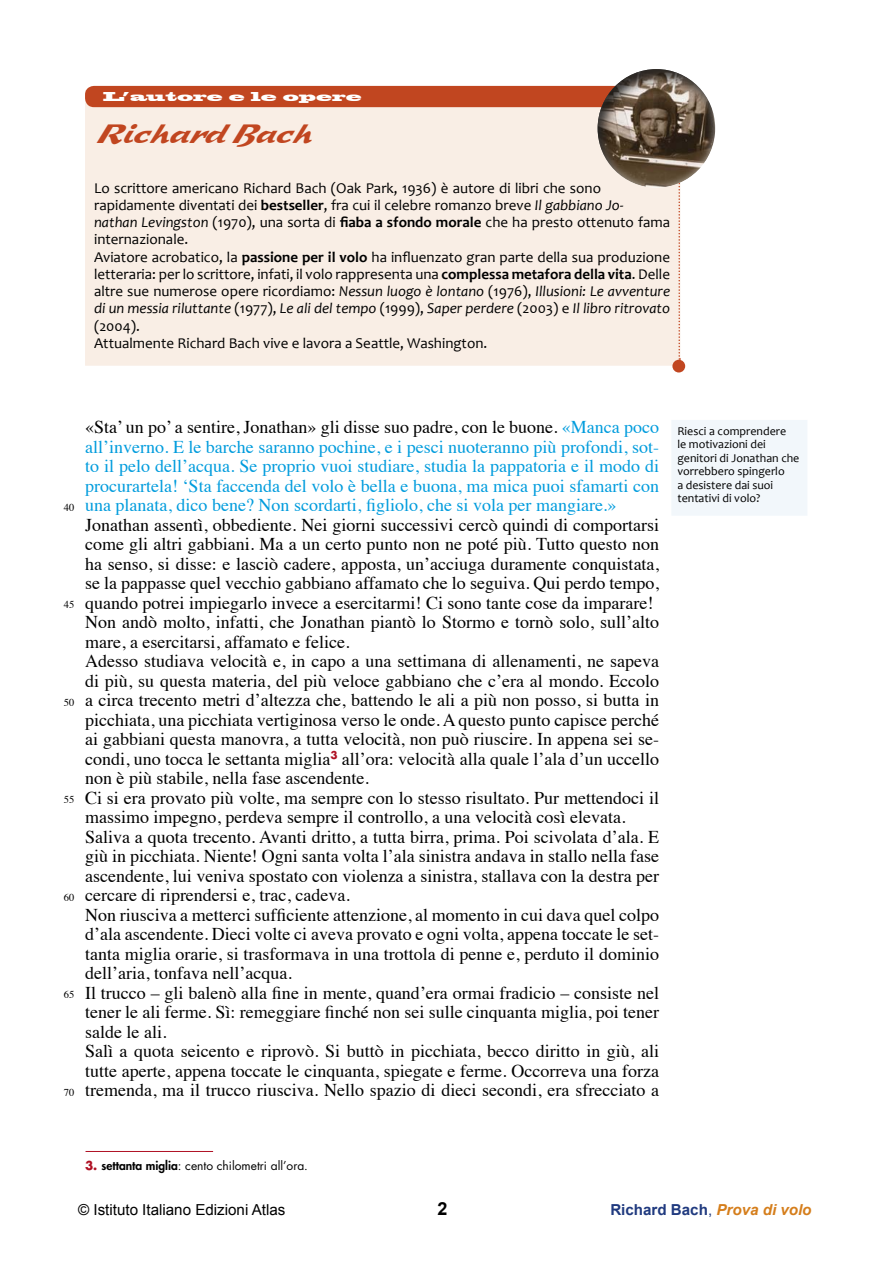
<style>
.page{position:relative;width:893px;height:1263px;background:#fff}
.page>*{position:absolute;margin:0;border:0;box-sizing:border-box;transform-origin:0 0}
.t1{font:italic 27px "Sprint";color:#c14620}
.t2{font:18px/19.5px "Times";color:#000}
.t3{font:18px/19.5px "Times";color:#009cdd;text-align:justify}
.t4{font:700 18px "Arial";color:#000}
.t5{font:15.15px "Arial";color:#000}
.t6{font:700 15.15px "Arial";color:#203a7f}
.t7{font:15px/17.2px "Candara";color:#000}
.t8{font:12px/13.5px "Candara";color:#000}
.t9{font:12px "Futura";color:#000}
.t10{font:12px "Blackoak Std";color:#fff}
.t11{font:10.5px "Times";color:#000}
.s1{font-weight:700}
.s2{font-style:italic}
.s3{color:#000}
.s4{font-weight:700;color:#af1023}
.s5{font-weight:800}
.s6{font-weight:400}
.s7{font-style:italic;color:#d57e1c}
</style>
<div class="page">
<div style="left:90px;top:95px;width:586px;height:266px;background:#f9eee5"></div>
<div style="left:85px;top:90px;width:595px;height:276px;border:9px solid #f9eee5"></div>
<div style="left:85px;top:86px;width:581px;height:21px;background:#c14620;border-radius:9px"></div>
<div style="left:672px;top:360px;width:13px;height:12px;background:#c14620;border-radius:50%"></div>
<svg style="left:678px;top:189px;width:2px;height:171px"></svg>
<div style="left:596px;top:67px;width:122px;height:122px;background:#000;opacity:.75"></div>
<hr style="left:86px;top:1151px;width:127px;height:1px;background:#af1023">
<div style="left:674px;top:423px;width:130px;height:90px;background:#f2f7fb"></div>
<div style="left:671px;top:420px;width:136px;height:96px;border:6px solid #f2f7fb"></div>
<p class="t10" style="left:103px;top:89px;width:260px">L’autore e le opere</p>
<h1 class="t1" style="left:94px;top:117px;width:229px">RichardBach</h1>
<p class="t7" style="left:94px;top:179px;width:578px">Lo scrittore americano Richard Bach (Oak Park, 1936) è autore di libri che sono rapidamente diventati dei <span class="s1">bestseller</span>, fra cui il celebre romanzo breve <span class="s2">Il gabbiano Jo&shy;nathan Levingston</span> (1970), una sorta di <span class="s1">fiaba a sfondo morale</span> che ha presto ottenuto fama internazionale.<br>Aviatore acrobatico, la <span class="s1">passione per il volo</span> ha influenzato gran parte della sua produzione letteraria: per lo scrittore, infati, il volo rappresenta una <span class="s1">complessa metafora della vita</span>. Delle altre sue numerose opere ricordiamo: <span class="s2">Nessun luogo è lontano</span> (1976), <span class="s2">Illusioni: Le avventure di un messia riluttante</span> (1977), <span class="s2">Le ali del tempo</span> (1999), <span class="s2">Saper perdere</span> (2003) e <span class="s2">Il libro ritrovato </span>(2004).<br>Attualmente Richard Bach vive e lavora a Seattle, Washington.</p>
<p class="t11" style="left:64px;top:497px;width:12px">40</p>
<p class="t11" style="left:64px;top:595px;width:12px">45</p>
<p class="t11" style="left:64px;top:692px;width:12px">50</p>
<p class="t11" style="left:64px;top:790px;width:12px">55</p>
<p class="t11" style="left:64px;top:887px;width:12px">60</p>
<p class="t11" style="left:64px;top:985px;width:12px">65</p>
<p class="t11" style="left:64px;top:1082px;width:12px">70</p>
<p class="t3" style="left:85px;top:416px;width:575px"><span class="s3">«Sta’ un po’ a sentire, Jonathan» gli disse suo padre, con le buone.</span> «Manca poco all’inverno. E le barche saranno pochine, e i pesci nuoteranno più profondi, sot&shy;to il pelo dell’acqua. Se proprio vuoi studiare, studia la pappatoria e il modo di procurartela! ‘Sta faccenda del volo è bella e buona, ma mica puoi sfamarti con una planata, dico bene? Non scordarti, figliolo, che si vola per mangiare.»</p>
<p class="t2" style="left:85px;top:514px;width:576px">Jonathan assentì, obbediente. Nei giorni successivi cercò quindi di comportarsi come gli altri gabbiani. Ma a un certo punto non ne poté più. Tutto questo non ha senso, si disse: e lasciò cadere, apposta, un’acciuga duramente conquistata, se la pappasse quel vecchio gabbiano affamato che lo seguiva. Qui perdo tempo, quando potrei impiegarlo invece a esercitarmi! Ci sono tante cose da imparare!<br>Non andò molto, infatti, che Jonathan piantò lo Stormo e tornò solo, sull’alto mare, a esercitarsi, affamato e felice.<br>Adesso studiava velocità e, in capo a una settimana di allenamenti, ne sapeva di più, su questa materia, del più veloce gabbiano che c’era al mondo. Eccolo a circa trecento metri d’altezza che, battendo le ali a più non posso, si butta in picchiata, una picchiata vertiginosa verso le onde. A questo punto capisce perché ai gabbiani questa manovra, a tutta velocità, non può riuscire. In appena sei se&shy;condi, uno tocca le settanta miglia<sup>3</sup> all’ora: velocità alla quale l’ala d’un uccello non è più stabile, nella fase ascendente.<br>Ci si era provato più volte, ma sempre con lo stesso risultato. Pur mettendoci il massimo impegno, perdeva sempre il controllo, a una velocità così elevata.<br>Saliva a quota trecento. Avanti dritto, a tutta birra, prima. Poi scivolata d’ala. E giù in picchiata. Niente! Ogni santa volta l’ala sinistra andava in stallo nella fase ascendente, lui veniva spostato con violenza a sinistra, stallava con la destra per cercare di riprendersi e, trac, cadeva.<br>Non riusciva a metterci sufficiente attenzione, al momento in cui dava quel colpo d’ala ascendente. Dieci volte ci aveva provato e ogni volta, appena toccate le set&shy;tanta miglia orarie, si trasformava in una trottola di penne e, perduto il dominio dell’aria, tonfava nell’acqua.<br>Il trucco – gli balenò alla fine in mente, quand’era ormai fradicio – consiste nel tener le ali ferme. Sì: remeggiare finché non sei sulle cinquanta miglia, poi tener salde le ali.<br>Salì a quota seicento e riprovò. Si buttò in picchiata, becco diritto in giù, ali tutte aperte, appena toccate le cinquanta, spiegate e ferme. Occorreva una forza tremenda, ma il trucco riusciva. Nello spazio di dieci secondi, era sfrecciato a</p>
<p class="t8" style="left:677px;top:424px;width:124px">Riesci a comprendere<br>le motivazioni dei genitori di Jonathan che vorrebbero spingerlo<br>a desistere dai suoi tentativi di volo?</p>
<p class="t9" style="left:85px;top:1157px;width:224px"><span class="s4">3.</span> <span class="s5">settanta miglia</span>: cento chilometri all’ora.</p>
<p class="t5" style="left:78px;top:1201px;width:209px">© Istituto Italiano Edizioni Atlas</p>
<p class="t4" style="left:437px;top:1198px;width:12px">2</p>
<p class="t6" style="left:610px;top:1201px;width:203px">Richard Bach<span class="s6">,</span> <span class="s7">Prova di volo</span></p>
</div>
